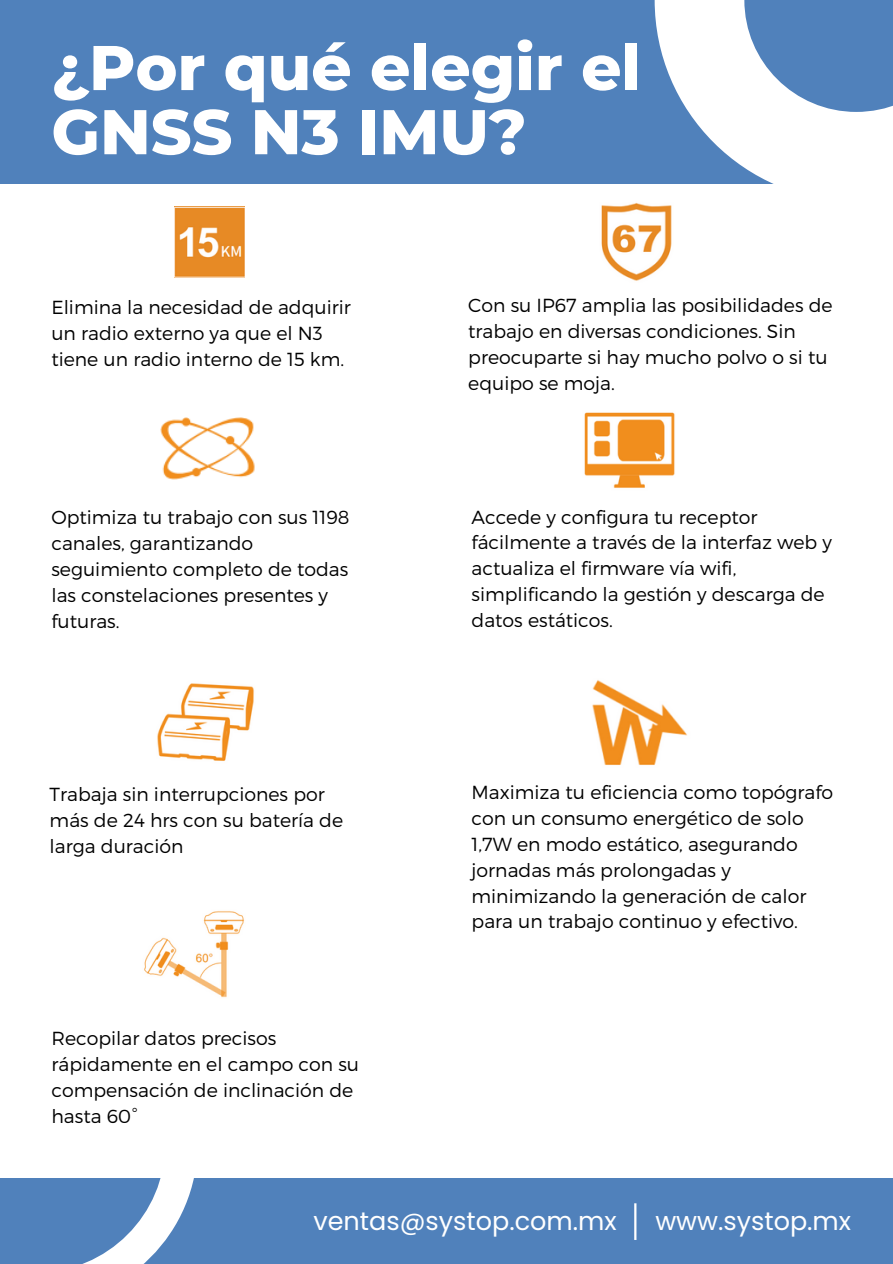
<style>
.page{position:relative;width:893px;height:1264px;background:#fff}
.page>*{position:absolute;margin:0;border:0;box-sizing:border-box;transform-origin:0 0}
.t1{font:800 63px/64.2px "Montserrat";color:#fff}
.t2{font:25.5px "Poppins";color:#fff}
.t3{font:300 18.9px/25.8px "Montserrat";color:#000}
</style>
<div class="page">
<div style="left:0;top:0;width:892px;height:184px;background:#5081bb"></div>
<svg style="left:654px;top:0;width:238px;height:184px;fill:#fff"></svg>
<div style="left:0;top:1177px;width:892px;height:86px;background:#5081bb"></div>
<svg style="left:0;top:1177px;width:198px;height:86px"></svg>
<hr style="left:634px;top:1203px;width:2px;height:36px;background:#fff">
<img style="left:174px;top:206px;width:71px;height:71px">
<img style="left:160px;top:417px;width:95px;height:63px">
<img style="left:157px;top:683px;width:97px;height:78px">
<img style="left:144px;top:911px;width:100px;height:87px">
<img style="left:601px;top:202px;width:71px;height:79px">
<img style="left:584px;top:412px;width:91px;height:76px">
<img style="left:592px;top:680px;width:95px;height:85px">
<p class="t1" style="left:51px;top:35px;width:591px">¿Por qué elegir el<br>GNSS N3 IMU?</p>
<p class="t3" style="left:51px;top:293px;width:301px">Elimina la necesidad de adquirir un radio externo ya que el N3 tiene un radio interno de 15 km.</p>
<p class="t3" style="left:51px;top:504px;width:299px">Optimiza tu trabajo con sus 1198 canales, garantizando seguimiento completo de todas las constelaciones presentes y futuras.</p>
<p class="t3" style="left:50px;top:780px;width:295px">Trabaja sin interrupciones por más de 24 hrs con su batería de larga duración</p>
<p class="t3" style="left:51px;top:1024px;width:309px">Recopilar datos precisos rápidamente en el campo con su compensación de inclinación de hasta 60°</p>
<p class="t3" style="left:468px;top:291px;width:366px">Con su IP67 amplia las posibilidades de trabajo en diversas condiciones. Sin preocuparte si hay mucho polvo o si tu equipo se moja.</p>
<p class="t3" style="left:471px;top:503px;width:362px">Accede y configura tu receptor fácilmente a través de la interfaz web y actualiza el firmware vía wifi, simplificando la gestión y descarga de datos estáticos.</p>
<p class="t3" style="left:471px;top:778px;width:363px">Maximiza tu eficiencia como topógrafo con un consumo energético de solo 1,7W en modo estático, asegurando jornadas más prolongadas y minimizando la generación de calor para un trabajo continuo y efectivo.</p>
<p class="t2" style="left:313px;top:1202px;width:305px">ventas@systop.com.mx</p>
<p class="t2" style="left:655px;top:1202px;width:197px">www.systop.mx</p>
</div>
